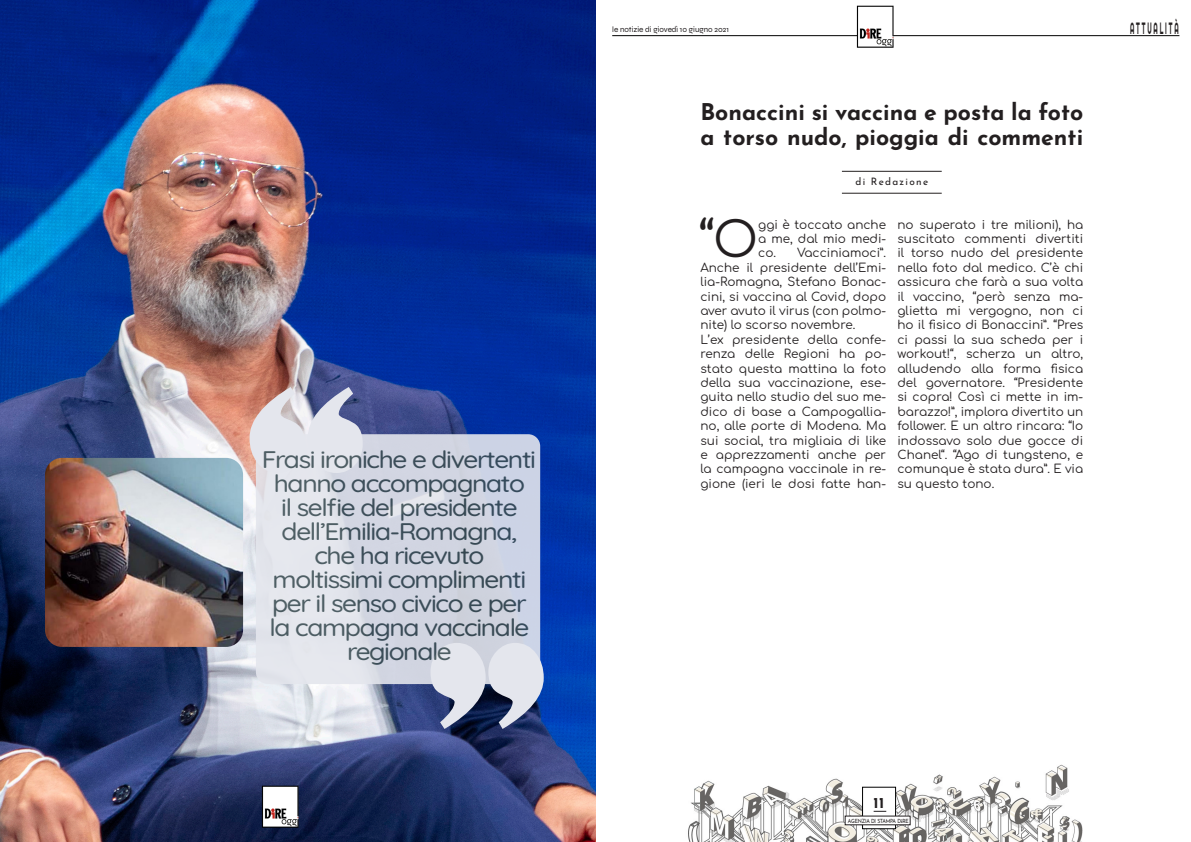
<style>
.page{position:relative;width:1191px;height:842px;background:#fff}
.page>*{position:absolute;margin:0;border:0;box-sizing:border-box;transform-origin:0 0}
.t1{font:48.9px "Comfortaa";color:#231f20}
.t2{font:300 24px/24px "Quicksand";letter-spacing:-.05em;color:#3c4e54;text-align:center;scale:1.1 1}
.t3{font:700 23px/25px "Josefin Sans";color:#231f20}
.t4{font:16.4px "Righteous";letter-spacing:.29em;color:#231f20;scale:.39 1}
.t5{font:700 15px "Josefin Sans";color:#231f20}
.t6{font:12px/14.4px "Comfortaa";color:#231f20;text-align:justify}
.t7{font:10.2px "Josefin Sans";letter-spacing:.13em;color:#231f20}
.t8{font:8px "Syne";color:#231f20}
.t9{font:5.7px "Josefin Sans";letter-spacing:-.04em;color:#231f20;scale:.88 1}
.s1{font-weight:700}
</style>
<div class="page">
<img style="left:688px;top:764px;width:395px;height:78px">
<hr style="left:842px;top:193px;width:99px;height:1px;background:#231f20">
<hr style="left:842px;top:171px;width:99px;height:1px;background:#231f20">
<img style="left:0;top:0;width:595px;height:842px">
<img style="left:45px;top:458px;width:198px;height:189px">
<svg style="left:249px;top:387px;width:114px;height:86px;background:#bab2bf"></svg>
<svg style="left:430px;top:643px;width:114px;height:86px;background:#6f7b9b"></svg>
<svg style="left:256px;top:434px;width:284px;height:250px;background:#d7dbe6"></svg>
<hr style="left:612px;top:35px;width:567px;height:1px;background:#000">
<div style="left:862px;top:787px;width:34px;height:42px;background:#fff;border:1px solid #000"></div>
<svg style="left:873px;top:811px;width:13px;height:1px"></svg>
<div style="left:845px;top:816px;width:65px;height:9px;background:#fff"></div>
<img style="left:842px;top:5px;width:74px;height:42px">
<img style="left:247px;top:784px;width:73px;height:43px">
<h2 class="t2" style="left:262px;top:445px;width:251px">Frasi ironiche e divertenti hanno accompagnato<br>il selfie del presidente dell’Emilia-Romagna, che ha ricevuto moltissimi complimenti per il senso civico e per la campagna vaccinale regionale</h2>
<p class="t8" style="left:612px;top:24px;width:118px">le notizie di giovedì 10 giugno 2021</p>
<p class="t3" style="left:700px;top:97px;width:384px">Bonaccini si vaccina e posta la foto a torso nudo, pioggia di commenti</p>
<p class="t7" style="left:855px;top:173px;width:74px">di Redazione</p>
<p class="t1" style="left:699px;top:196px;width:60px">“O</p>
<p class="t6" style="left:758px;top:216px;width:129px">ggi è toccato anche</p>
<p class="t6" style="left:758px;top:230px;width:129px">a me, dal mio medi-</p>
<p class="t6" style="left:758px;top:244px;width:129px">co. Vacciniamoci”.</p>
<p class="t6" style="left:700px;top:259px;width:187px">Anche il presidente dell’Emi-</p>
<p class="t6" style="left:700px;top:273px;width:187px">lia-Romagna, Stefano Bonac-</p>
<p class="t6" style="left:700px;top:288px;width:187px">cini, si vaccina al Covid, dopo</p>
<p class="t6" style="left:700px;top:302px;width:187px">aver avuto il virus (con polmo-</p>
<p class="t6" style="left:700px;top:316px;width:156px">nite) lo scorso novembre.</p>
<p class="t6" style="left:700px;top:331px;width:187px">L’ex presidente della confe&shy;renza delle Regioni ha po&shy;stato questa mattina la foto della sua vaccinazione, ese&shy;guita nello studio del suo me&shy;dico di base a Campogallia&shy;no, alle porte di Modena. Ma sui social, tra migliaia di like e apprezzamenti anche per la campagna vaccinale in re&shy;gione (ieri le dosi fatte han-</p>
<p class="t6" style="left:897px;top:216px;width:187px">no superato i tre milioni), ha suscitato commenti divertiti il torso nudo del presidente nella foto dal medico. C’è chi assicura che farà a sua volta il vaccino, “però senza ma&shy;glietta mi vergogno, non ci ho il fisico di Bonaccini”. “Pres ci passi la sua scheda per i workout!“, scherza un altro, alludendo alla forma fisica del governatore. “Presidente si copra! Così ci mette in im&shy;barazzo!”, implora divertito un follower. E un altro rincara: “Io indossavo solo due gocce di Chanel“. “Ago di tungsteno, e comunque è stata dura”. E via su questo tono.</p>
<p class="t4" style="left:1130px;top:17px;width:126px">ATTUALITÀ</p>
<p class="t5" style="left:873px;top:792px;width:12px">11</p>
<p class="t9" style="left:848px;top:816px;width:71px">AGENZIA DI STAMPA D<span class="s1">i</span>RE</p>
</div>
